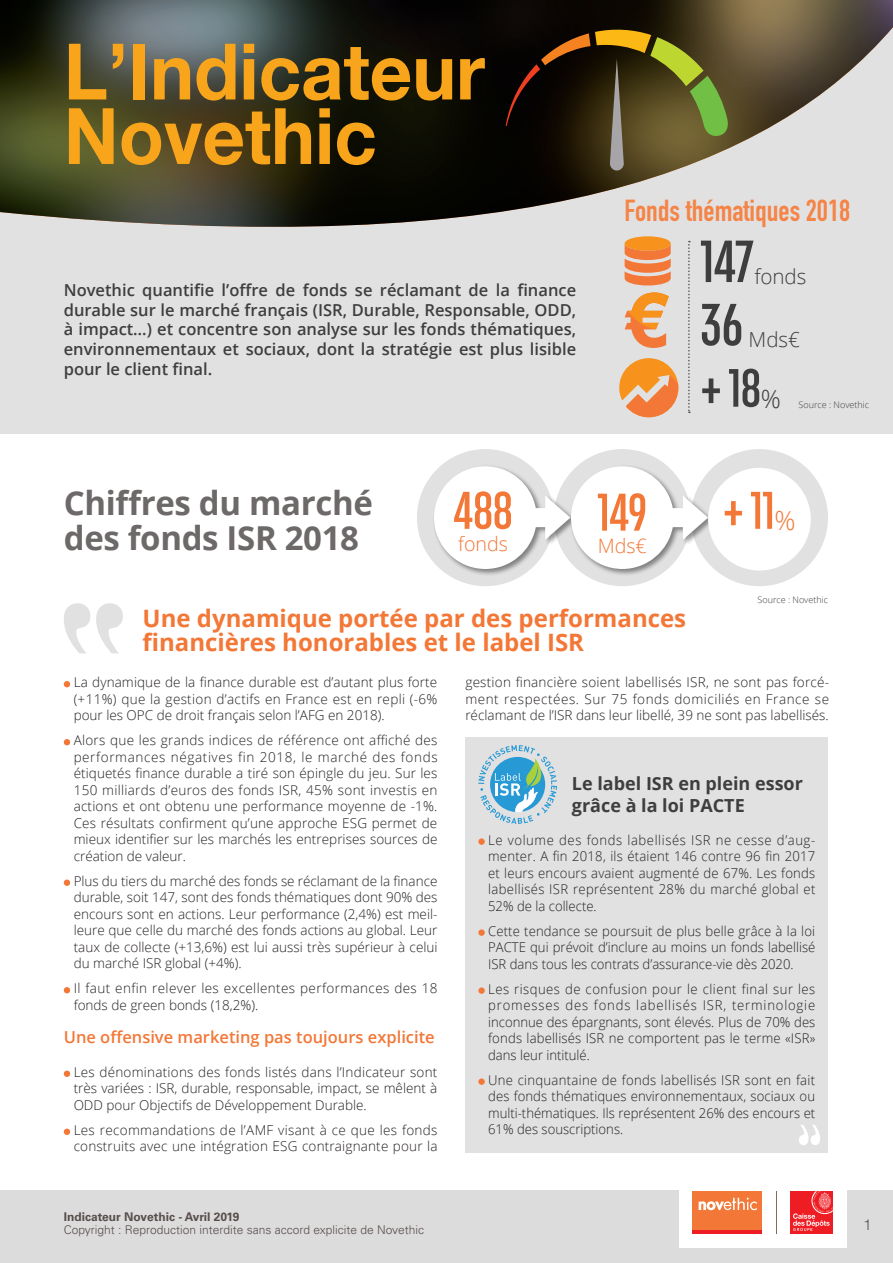
<style>
.page{position:relative;width:893px;height:1263px;background:#fff}
.page>*{position:absolute;margin:0;border:0;box-sizing:border-box;transform-origin:0 0}
.t1{font:700 78px "Helvetica Neue LT Pro";color:#f9a51b;scale:.95 1}
.t2{font:63.45px "Chalet Comprime Cologne Seventy";color:#3e3e3f}
.t3{font:57.75px "Chalet Comprime Cologne Seventy";color:#3e3e3f}
.t4{font:56.7px "Chalet Comprime Cologne Seventy";color:#f37736}
.titres{font:700 33px/34.5px "Open Sans";letter-spacing:-.01em;color:#6c6968}
.t5{font:30px "DIN Engschrift Std";color:#f58447}
.t6{font:300 24.9px "Open Sans";color:#3e3e3f}
.txt{font:700 24px/24px "Open Sans";color:#f37736}
.t7{font:300 20.7px "Open Sans";letter-spacing:-.005em;color:#3e3e3f}
.t8{font:300 19.65px "Open Sans";letter-spacing:-.005em;color:#f37736}
.titres-2{font:700 18px/21.6px "Open Sans";color:#3e3e3f}
.t9{font:600 16.5px/19.8px "Open Sans";color:#3e3e3f;text-align:justify}
.txt-2{font:600 16.5px "Open Sans";color:#f37736}
.t10{font:300 15px "Helvetica Neue LT Pro";color:#574e4c}
.txt-3{font:300 13.5px/16.5px "Open Sans";color:#231f20;text-align:justify}
.txt-4{font:300 13.5px/16.5px "Open Sans";letter-spacing:.03em;color:#231f20}
.t11{font:300 12px "Univers LT Std";color:#574e4c}
.t12{font:700 12px "Univers LT Std";color:#574e4c}
.chapô{font:300 9px "Open Sans";color:#3e3e3f}
.s1{font-family:"Open Sans";font-weight:300;font-size:26.25px}
</style>
<div class="page">
<div style="left:0;top:0;width:893px;height:434px;background:#e1e1e2"></div>
<svg style="left:688px;top:265px;width:2px;height:148px"></svg>
<svg style="left:625px;top:265px;width:46px;height:20px"></svg>
<svg style="left:625px;top:292px;width:44px;height:56px"></svg>
<svg style="left:619px;top:358px;width:59px;height:59px"></svg>
<svg style="left:64px;top:603px;width:59px;height:50px"></svg>
<div style="left:417px;top:449px;width:137px;height:137px;background:#e1e1e2;border-radius:50%"></div>
<div style="left:554px;top:449px;width:137px;height:137px;background:#e1e1e2;border-radius:50%"></div>
<div style="left:691px;top:449px;width:137px;height:137px;background:#e1e1e2;border-radius:50%"></div>
<div style="left:432px;top:465px;width:146px;height:111px;background:#231f20;opacity:.5"></div>
<div style="left:569px;top:465px;width:146px;height:111px;background:#231f20;opacity:.5"></div>
<svg style="left:434px;top:466px;width:274px;height:103px"></svg>
<div style="left:708px;top:468px;width:103px;height:102px;background:#fff;border-radius:50%"></div>
<svg style="left:624px;top:236px;width:67px;height:29px"></svg>
<img style="left:0;top:0;width:893px;height:227px">
<svg style="left:506px;top:28px;width:223px;height:109px;background:#453d15"></svg>
<svg style="left:610px;top:59px;width:14px;height:112px;background:#726c60"></svg>
<svg style="left:64px;top:681px;width:6px;height:6px"></svg>
<svg style="left:64px;top:739px;width:6px;height:6px"></svg>
<div style="left:64px;top:879px;width:6px;height:7px;background:#f37736;border-radius:50%"></div>
<svg style="left:64px;top:987px;width:6px;height:6px"></svg>
<div style="left:64px;top:1070px;width:6px;height:7px;background:#f37736;border-radius:50%"></div>
<div style="left:64px;top:1128px;width:6px;height:7px;background:#f37736;border-radius:50%"></div>
<div style="left:0;top:1191px;width:893px;height:72px;background:#dddcdc"></div>
<div style="left:466px;top:737px;width:362px;height:415px;background:#e1e1e2"></div>
<div style="left:478px;top:838px;width:7px;height:7px;background:#f37736;border-radius:50%"></div>
<div style="left:478px;top:929px;width:7px;height:7px;background:#f37736;border-radius:50%"></div>
<div style="left:478px;top:987px;width:7px;height:7px;background:#f37736;border-radius:50%"></div>
<div style="left:478px;top:1078px;width:7px;height:7px;background:#f37736;border-radius:50%"></div>
<svg style="left:799px;top:1125px;width:21px;height:20px"></svg>
<svg style="left:478px;top:745px;width:79px;height:79px"></svg>
<div style="left:679px;top:1178px;width:167px;height:69px;background:#fff"></div>
<div style="left:693px;top:1191px;width:69px;height:43px;background:#f37736"></div>
<svg style="left:699px;top:1198px;width:58px;height:12px"></svg>
<hr style="left:692px;top:1230px;width:70px;height:4px;background:#ee1d23">
<div style="left:790px;top:1191px;width:43px;height:43px;background:#ee1d23"></div>
<svg style="left:793px;top:1191px;width:40px;height:40px"></svg>
<hr style="left:776px;top:1191px;width:1px;height:43px;background:#806a63">
<p class="t1" style="left:64px;top:23px;width:445px">L’Indicateur</p>
<p class="t1" style="left:64px;top:88px;width:331px">Novethic</p>
<p class="t9" style="left:64px;top:280px;width:514px">Novethic quantifie l’offre de fonds se réclamant de la finance durable sur le marché français (ISR, Durable, Responsable, ODD, à impact…) et concentre son analyse sur les fonds thématiques, environnementaux et sociaux, dont la stratégie est plus lisible pour le client final.</p>
<p class="t5" style="left:625px;top:193px;width:227px">Fonds thématiques 2018</p>
<p class="t2" style="left:701px;top:226px;width:55px">147</p>
<p class="t7" style="left:754px;top:262px;width:53px">fonds</p>
<p class="t2" style="left:701px;top:289px;width:44px">36</p>
<p class="t7" style="left:749px;top:325px;width:53px">Mds€</p>
<p class="t3" style="left:701px;top:356px;width:62px">+18</p>
<p class="t6" style="left:761px;top:382px;width:22px">%</p>
<p class="chapô" style="left:799px;top:399px;width:72px">Source : Novethic</p>
<p class="titres" style="left:64px;top:485px;width:311px">Chiffres du marché des fonds ISR 2018</p>
<p class="t4" style="left:454px;top:479px;width:61px">488</p>
<p class="t8" style="left:458px;top:530px;width:51px">fonds</p>
<p class="t4" style="left:598px;top:480px;width:51px">149</p>
<p class="t8" style="left:598px;top:532px;width:50px">Mds€</p>
<p class="t4" style="left:723px;top:479px;width:74px">+11<span class="s1">%</span></p>
<p class="chapô" style="left:757px;top:594px;width:72px">Source : Novethic</p>
<p class="txt" style="left:143px;top:606px;width:545px">Une dynamique portée par des performances financières honorables et le label ISR</p>
<p class="txt-3" style="left:74px;top:674px;width:365px">La dynamique de la finance durable est d’autant plus forte (+11%) que la gestion d’actifs en France est en repli (-6% pour les OPC de droit français selon l’AFG en 2018).</p>
<p class="txt-3" style="left:74px;top:732px;width:365px">Alors que les grands indices de référence ont affiché des performances négatives fin 2018, le marché des fonds étiquetés finance durable a tiré son épingle du jeu. Sur les 150 milliards d’euros des fonds ISR, 45% sont investis en actions et ont obtenu une performance moyenne de -1%.<br>Ces résultats confirment qu’une approche ESG permet de mieux identifier sur les marchés les entreprises sources de création de valeur.</p>
<p class="txt-3" style="left:74px;top:872px;width:365px">Plus du tiers du marché des fonds se réclamant de la finance durable, soit 147, sont des fonds thématiques dont 90% des encours sont en actions. Leur performance (2,4%) est meil&shy;leure que celle du marché des fonds actions au global. Leur taux de collecte (+13,6%) est lui aussi très supérieur à celui du marché ISR global (+4%).</p>
<p class="txt-4" style="left:74px;top:980px;width:365px">Il faut enfin relever les excellentes performances des 18 fonds de green bonds (18,2%).</p>
<p class="txt-2" style="left:64px;top:1026px;width:372px">Une offensive marketing pas toujours explicite</p>
<p class="txt-3" style="left:74px;top:1063px;width:365px">Les dénominations des fonds listés dans l’Indicateur sont très variées : ISR, durable, responsable, impact, se mêlent à ODD pour Objectifs de Développement Durable.</p>
<p class="txt-3" style="left:74px;top:1121px;width:365px">Les recommandations de l’AMF visant à ce que les fonds construits avec une intégration ESG contraignante pour la</p>
<p class="t12" style="left:64px;top:1209px;width:177px">Indicateur Novethic - Avril 2019</p>
<p class="t11" style="left:64px;top:1223px;width:362px">Copyright : Reproduction interdite sans accord explicite de Novethic</p>
<p class="txt-3" style="left:465px;top:674px;width:365px">gestion financière soient labellisés ISR, ne sont pas forcé&shy;ment respectées. Sur 75 fonds domiciliés en France se réclamant de l’ISR dans leur libellé, 39 ne sont pas labellisés.</p>
<p class="titres-2" style="left:572px;top:772px;width:232px">Le label ISR en plein essor grâce à la loi PACTE</p>
<p class="txt-3" style="left:488px;top:831px;width:329px">Le volume des fonds labellisés ISR ne cesse d’aug&shy;menter. A fin 2018, ils étaient 146 contre 96 fin 2017 et leurs encours avaient augmenté de 67%. Les fonds labellisés ISR représentent 28% du marché global et 52% de la collecte.</p>
<p class="txt-3" style="left:488px;top:922px;width:329px">Cette tendance se poursuit de plus belle grâce à la loi PACTE qui prévoit d’inclure au moins un fonds labellisé ISR dans tous les contrats d’assurance-vie dès 2020.</p>
<p class="txt-3" style="left:488px;top:980px;width:329px">Les risques de confusion pour le client final sur les promesses des fonds labellisés ISR, terminologie inconnue des épargnants, sont élevés. Plus de 70% des fonds labellisés ISR ne comportent pas le terme «ISR» dans leur intitulé.</p>
<p class="txt-3" style="left:488px;top:1071px;width:329px">Une cinquantaine de fonds labellisés ISR sont en fait des fonds thématiques environnementaux, sociaux ou multi-thématiques. Ils représentent 26% des encours et 61% des souscriptions.</p>
<p class="t10" style="left:863px;top:1215px;width:10px">1</p>
</div>
